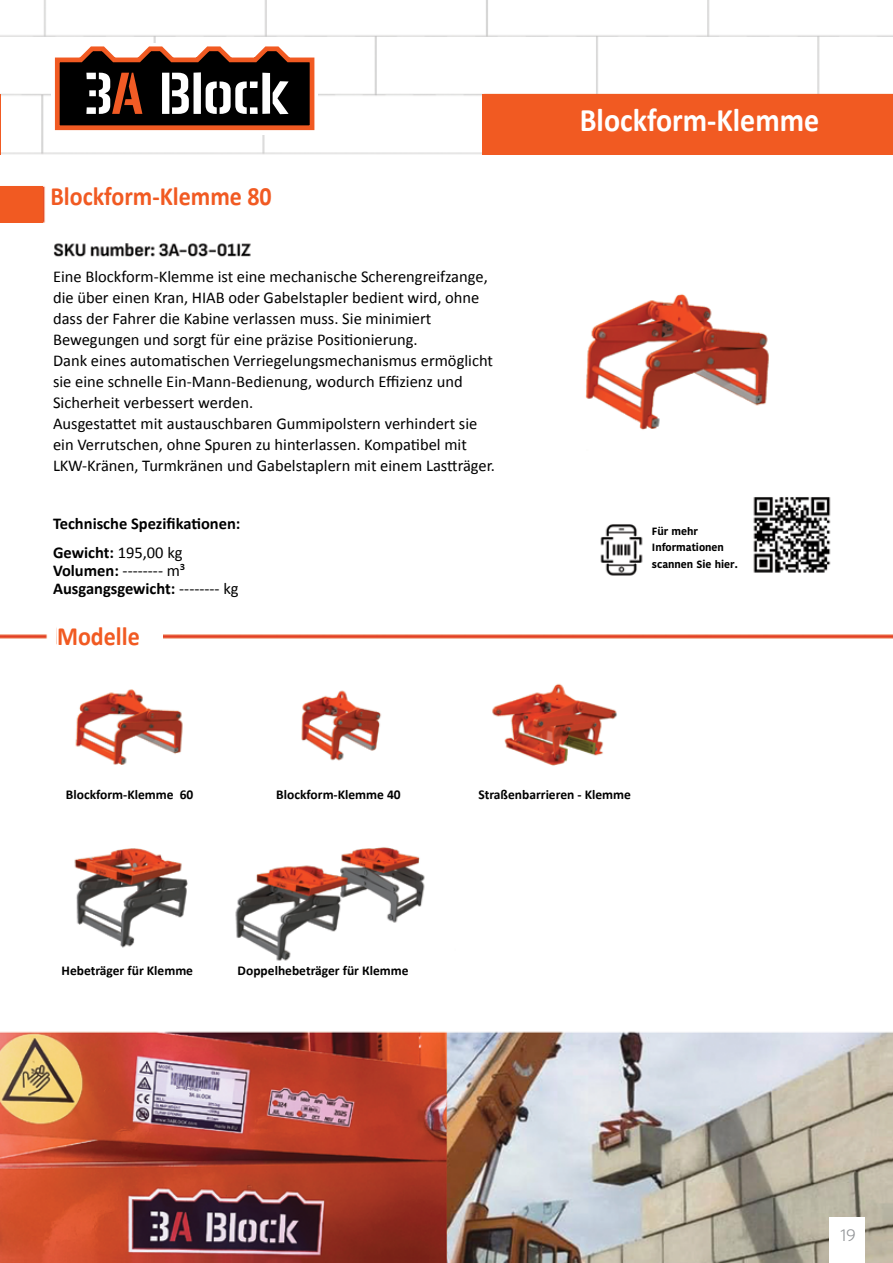
<style>
.page{position:relative;width:893px;height:1263px;background:#fff}
.page>*{position:absolute;margin:0;border:0;box-sizing:border-box;transform-origin:0 0}
.t1{font:700 33px "Calibri";color:#fff;scale:.91 1}
.t2{font:700 26.4px "Calibri";color:#f15a22;scale:.91 1}
.t3{font:16.5px/21px "Calibri";color:#000}
.t4{font:700 16.5px/28.5px "Calibri";color:#000}
.t5{font:16.5px "Ko Ho";color:#939598}
.t6{font:700 13.5px "Calibri";color:#000}
.t7{font:700 10.5px/16.5px "Kohinoor Telugu";color:#000}
.s1{font-weight:400}
</style>
<div class="page">
<img style="left:0;top:0;width:893px;height:1263px">
<div style="left:829px;top:1218px;width:35px;height:45px;background:#fff"></div>
<hr style="left:0;top:661px;width:2px;height:364px;background:#fff">
<div style="left:57px;top:627px;width:106px;height:31px;background:#fff"></div>
<div style="left:50px;top:187px;width:560px;height:39px;background:#fff"></div>
<div style="left:46px;top:264px;width:463px;height:345px;background:#fff"></div>
<div style="left:66px;top:789px;width:144px;height:38px;background:#fff"></div>
<div style="left:276px;top:789px;width:172px;height:27px;background:#fff"></div>
<div style="left:478px;top:789px;width:173px;height:27px;background:#fff"></div>
<div style="left:238px;top:965px;width:191px;height:26px;background:#fff"></div>
<div style="left:8px;top:965px;width:203px;height:28px;background:#fff"></div>
<div style="left:876px;top:172px;width:17px;height:442px;background:#fff"></div>
<div style="left:878px;top:642px;width:15px;height:372px;background:#fff"></div>
<div style="left:52px;top:44px;width:264px;height:91px;background:#fff"></div>
<svg style="left:54px;top:46px;width:261px;height:85px"></svg>
<hr style="left:0;top:94px;width:1px;height:61px;background:#f15a22">
<div style="left:483px;top:94px;width:410px;height:60px;background:#f15a22"></div>
<div style="left:0;top:186px;width:43px;height:37px;background:#f15a22"></div>
<div style="left:652px;top:524px;width:91px;height:55px;background:#fff"></div>
<h2 class="t2" style="left:50px;top:177px;width:245px">Blockform-Klemme 80</h2>
<p class="t3" style="left:53px;top:266px;width:444px">Eine Blockform-Klemme ist eine mechanische Scherengreifzange, die über einen Kran, HIAB oder Gabelstapler bedient wird, ohne dass der Fahrer die Kabine verlassen muss. Sie minimiert Bewegungen und sorgt für eine präzise Positionierung.<br>Dank eines automatischen Verriegelungsmechanismus ermöglicht sie eine schnelle Ein-Mann-Bedienung, wodurch Effizienz und Sicherheit verbessert werden.<br>Ausgestattet mit austauschbaren Gummipolstern verhindert sie ein Verrutschen, ohne Spuren zu hinterlassen. Kompatibel mit LKW-Kränen, Turmkränen und Gabelstaplern mit einem Lastträger.</p>
<p class="t4" style="left:53px;top:509px;width:189px">Technische Spezifikationen:<br>Gewicht: <span class="s1">195,00 kg</span></p>
<p class="t4" style="left:53px;top:560px;width:187px;line-height:18px">Volumen: <span class="s1">-------- m³<br></span>Ausgangsgewicht: <span class="s1">-------- kg</span></p>
<h2 class="t2" style="left:57px;top:617px;width:92px">Modelle</h2>
<h1 class="t1" style="left:580px;top:96px;width:265px">Blockform-Klemme</h1>
<p class="t7" style="left:652px;top:523px;width:87px">Für mehr<br>Informationen scannen Sie hier.</p>
<p class="t6" style="left:66px;top:785px;width:129px">Blockform-Klemme 60</p>
<p class="t6" style="left:276px;top:785px;width:126px">Blockform-Klemme 40</p>
<p class="t6" style="left:478px;top:785px;width:154px">Straßenbarrieren - Klemme</p>
<p class="t6" style="left:62px;top:961px;width:133px">Hebeträger für Klemme</p>
<p class="t6" style="left:238px;top:961px;width:172px">Doppelhebeträger für Кlemme</p>
<p class="t5" style="left:840px;top:1222px;width:17px">19</p>
</div>
